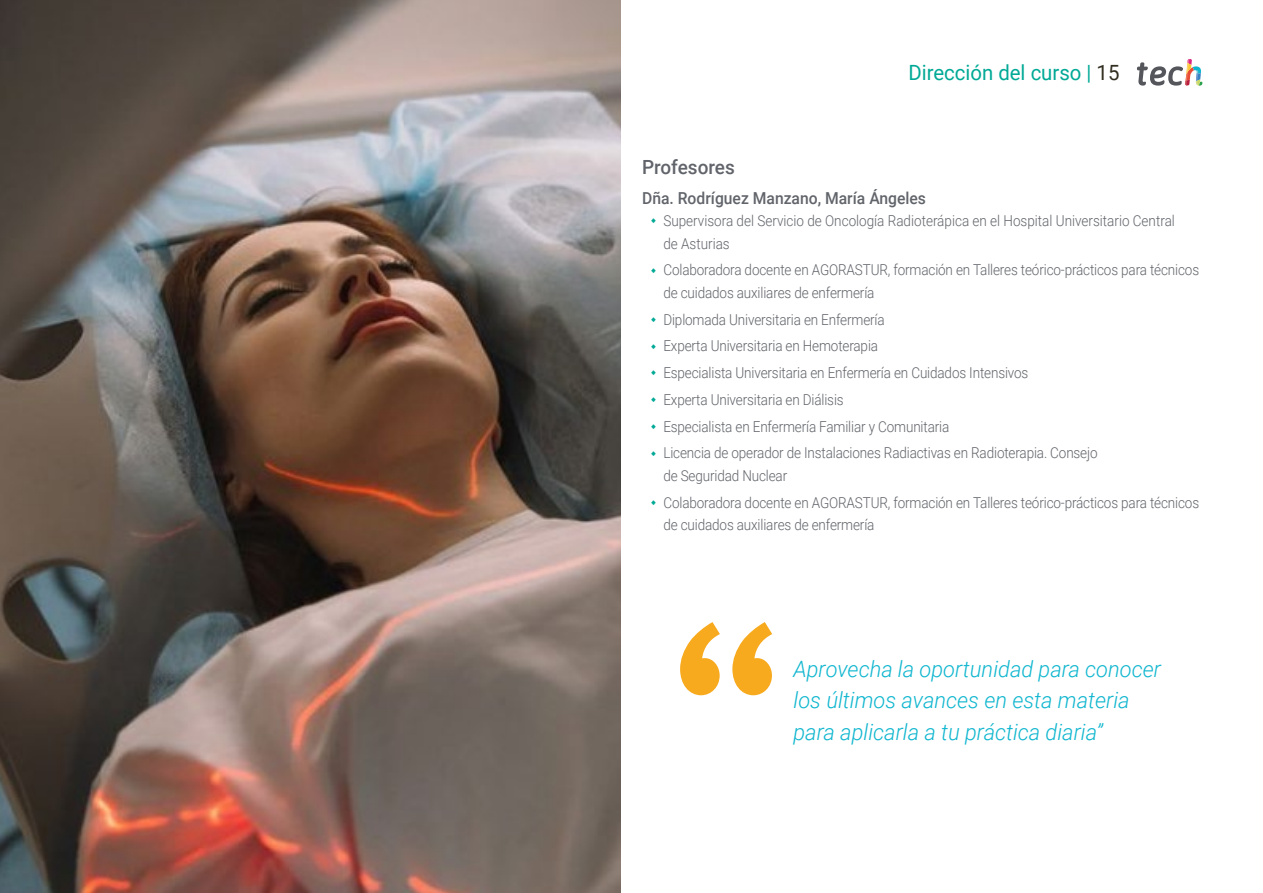
<style>
.page{position:relative;width:1263px;height:893px;background:#fff}
.page>*{position:absolute;margin:0;border:0;box-sizing:border-box;transform-origin:0 0}
.t1{font:italic 300 22.5px/31.5px "Roboto";color:#0fb6cf}
.t2{font:21px "Roboto";color:#00a996}
.t3{font:500 19.5px "Roboto";color:#61646a}
.t4{font:500 16.5px "Roboto";color:#61646a;scale:.95 1}
.t5{font:300 15px/26.7px "Roboto";letter-spacing:-.01em;color:#61646a;scale:.9 1}
.s1{color:#312e20}
</style>
<div class="page">
<img style="left:0;top:0;width:621px;height:893px">
<svg style="left:680px;top:622px;width:92px;height:73px"></svg>
<svg style="left:1137px;top:59px;width:65px;height:27px"></svg>
<h2 class="t2" style="left:908px;top:57px;width:213px">Dirección del curso | <span class="s1">15</span></h2>
<h3 class="t3" style="left:642px;top:154px;width:94px">Profesores</h3>
<p class="t4" style="left:642px;top:186px;width:300px">Dña. Rodríguez Manzano, María Ángeles</p>
<p class="t5" style="left:663px;top:209px;width:570px;line-height:22.5px">Supervisora del Servicio de Oncología Radioterápica en el Hospital Universitario Central de Asturias</p>
<p class="t5" style="left:663px;top:258px;width:597px;line-height:22.5px">Colaboradora docente en AGORASTUR, formación en Talleres teórico-prácticos para técnicos de cuidados auxiliares de enfermería</p>
<p class="t5" style="left:663px;top:305px;width:484px">Diplomada Universitaria en Enfermería<br>Experta Universitaria en Hemoterapia<br>Especialista Universitaria en Enfermería en Cuidados Intensivos<br>Experta Universitaria en Diálisis<br>Especialista en Enfermería Familiar y Comunitaria<br>Licencia de operador de Instalaciones Radiactivas en Radioterapia. Consejo</p>
<p class="t5" style="left:663px;top:462px;width:597px">de Seguridad Nuclear<br>Colaboradora docente en AGORASTUR, formación en Talleres teórico-prácticos para técnicos</p>
<p class="t5" style="left:663px;top:511px;width:236px">de cuidados auxiliares de enfermería</p>
<h1 class="t1" style="left:793px;top:652px;width:369px">Aprovecha la oportunidad para conocer los últimos avances en esta materia para aplicarla a tu práctica diaria”</h1>
</div>
